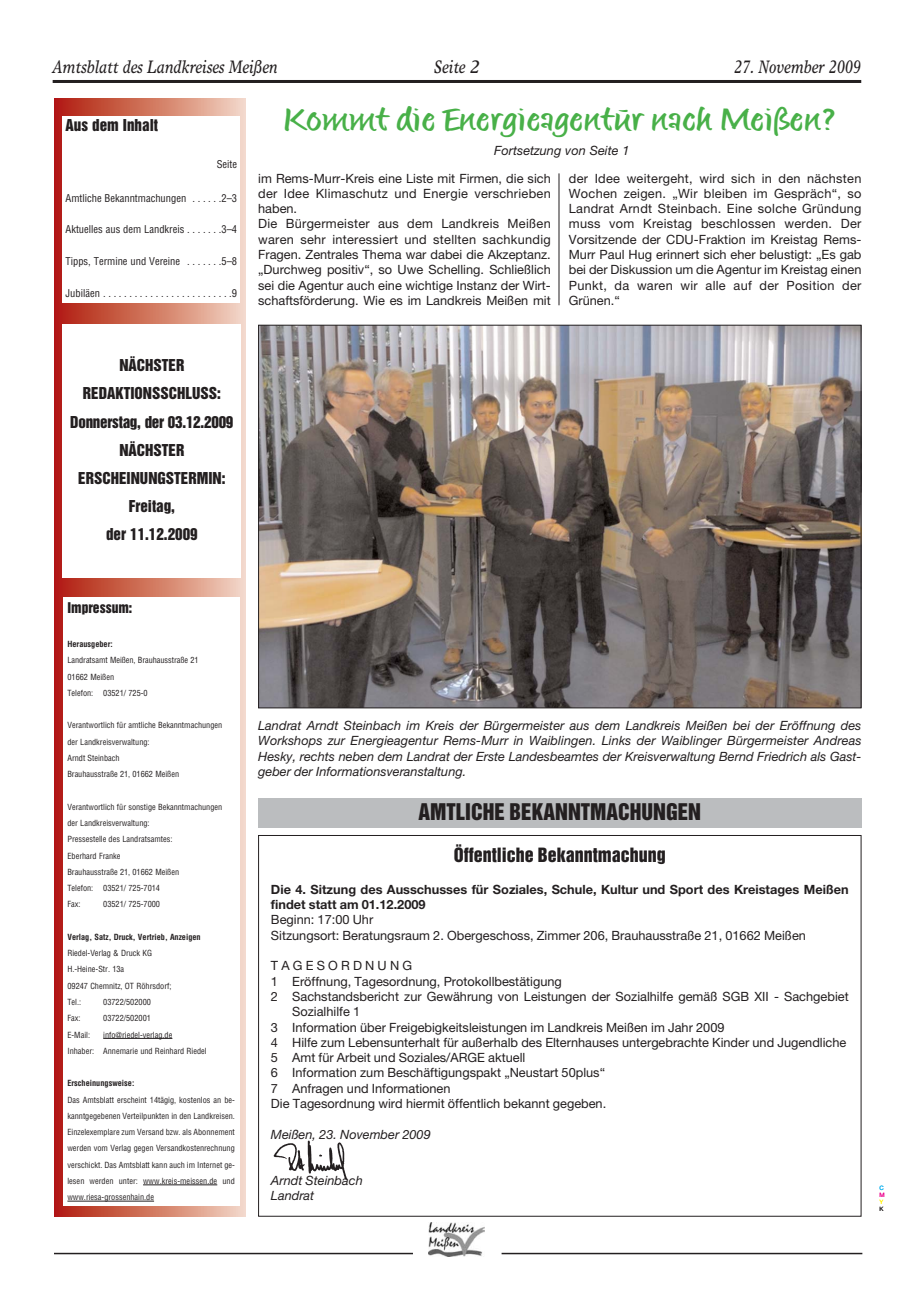
<style>
.page{position:relative;width:915px;height:1297px;background:#fff}
.page>*{position:absolute;margin:0;border:0;box-sizing:border-box;transform-origin:0 0}
.t1{font:30px "Matthia LT";color:#48b048;scale:1.35 1}
.t2{font:21px "Helvetica Inserat";color:#231f20}
.t3{font:italic 18px "Times Europa";color:#231f20;scale:.8 1}
.t4{font:18px "Helvetica Inserat";color:#231f20}
.t5{font:15px/28.2px "Helvetica Inserat";color:#231f20;text-align:center}
.t6{font:13.5px "Helvetica Inserat";color:#231f20}
.t7{font:12.75px/15.3px "Helvetica Neue";color:#231f20}
.t8{font:italic 12.75px/15.3px "Helvetica Neue";color:#231f20;text-align:justify}
.t9{font:700 12.75px/15.3px "Helvetica Neue";color:#231f20}
.t10{font:condensed 10.5px "Helvetica";color:#231f20}
.t11{font:condensed 8.25px/16.2px "Helvetica";color:#231f20}
.t12{font:700 condensed 8.25px "Helvetica";color:#231f20}
.t13{font:6px "Helvetica Neue";color:#00adef}
.t14{font:6px "Helvetica Neue";color:#ec008c}
.t15{font:6px "Helvetica Neue";color:#fff200}
.t16{font:6px "Helvetica Neue";color:#231f20}
</style>
<div class="page">
<hr style="left:53px;top:80px;width:807px;height:3px;background:#231f20">
<img style="left:428px;top:1222px;width:56px;height:34px">
<hr style="left:54px;top:1253px;width:359px;height:1px;background:#231f20">
<hr style="left:501px;top:1253px;width:361px;height:1px;background:#231f20">
<svg style="left:54px;top:99px;width:192px;height:1117px;background:#d07367"></svg>
<div style="left:62px;top:324px;width:179px;height:254px;background:#fff"></div>
<div style="left:63px;top:597px;width:176px;height:609px;background:#fff"></div>
<hr style="left:103px;top:1038px;width:69px;height:1px;background:#231f20">
<hr style="left:143px;top:1184px;width:74px;height:1px;background:#231f20">
<hr style="left:67px;top:1201px;width:87px;height:1px;background:#231f20">
<div style="left:62px;top:116px;width:178px;height:186px;background:#fff"></div>
<div style="left:258px;top:798px;width:603px;height:30px;background:#bbbdbf"></div>
<img style="left:273px;top:1140px;width:74px;height:40px">
<img style="left:260px;top:327px;width:599px;height:379px">
<hr style="left:558px;top:173px;width:1px;height:132px;background:#231f20">
<h3 class="t3" style="left:53px;top:60px;width:283px">Amtsblatt des Landkreises Meißen</h3>
<h3 class="t3" style="left:434px;top:60px;width:59px">Seite 2</h3>
<h3 class="t3" style="left:733px;top:60px;width:160px">27. November 2009</h3>
<p class="t5" style="left:65px;top:112px;width:94px">Aus dem Inhalt</p>
<p class="t10" style="left:217px;top:160px;width:22px">Seite</p>
<p class="t10" style="left:65px;top:194px;width:173px">Amtliche Bekanntmachungen . . . . . .2–3</p>
<p class="t10" style="left:65px;top:226px;width:173px">Aktuelles aus dem Landkreis . . . . . . .3–4</p>
<p class="t10" style="left:65px;top:257px;width:173px">Tipps, Termine und Vereine . . . . . . .5–8</p>
<p class="t10" style="left:65px;top:289px;width:173px">Jubiläen . . . . . . . . . . . . . . . . . . . . . . . . .9</p>
<p class="t5" style="left:70px;top:352px;width:165px">NÄCHSTER<br>REDAKTIONSSCHLUSS:<br>Donnerstag, der 03.12.2009<br>NÄCHSTER<br>ERSCHEINUNGSTERMIN:<br>Freitag,<br>der 11.12.2009</p>
<h1 class="t1" style="left:283px;top:106px;width:411px">Kommt die Energieagentur nach Meißen?</h1>
<p class="t7" style="left:258px;top:172px;width:294px">im Rems-Murr-Kreis eine Liste mit Firmen, die sich der Idee Klimaschutz und Energie verschrieben haben.<br>Die Bürgermeister aus dem Landkreis Meißen waren sehr interessiert und stellten sachkundig Fragen. Zentrales Thema war dabei die Akzeptanz. „Durchweg positiv“, so Uwe Schelling. Schließlich sei die Agentur auch eine wichtige Instanz der Wirt&shy;schaftsförderung. Wie es im Landkreis Meißen mit</p>
<p class="t7" style="left:568px;top:172px;width:294px;text-align:justify">der Idee weitergeht, wird sich in den nächsten Wochen zeigen. „Wir bleiben im Gespräch“, so Landrat Arndt Steinbach. Eine solche Gründung muss vom Kreistag beschlossen werden. Der Vorsitzende der CDU-Fraktion im Kreistag Rems-Murr Paul Hug erinnert sich eher belustigt: „Es gab bei der Diskussion um die Agentur im Kreistag einen Punkt, da waren wir alle auf der Position der Grünen.“</p>
<p class="t8" style="left:494px;top:144px;width:137px">Fortsetzung von Seite 1</p>
<p class="t6" style="left:67px;top:602px;width:66px">Impressum:</p>
<p class="t12" style="left:67px;top:641px;width:47px">Herausgeber:</p>
<p class="t11" style="left:67px;top:653px;width:133px">Landratsamt Meißen, Brauhausstraße 21<br>01662 Meißen<br>Telefon: 03521/ 725-0</p>
<p class="t11" style="left:67px;top:718px;width:156px">Verantwortlich für amtliche Bekanntmachungen der Landkreisverwaltung:<br>Arndt Steinbach<br>Brauhausstraße 21, 01662 Meißen</p>
<p class="t11" style="left:67px;top:799px;width:156px">Verantwortlich für sonstige Bekanntmachungen der Landkreisverwaltung:<br>Pressestelle des Landratsamtes:<br>Eberhard Franke<br>Brauhausstraße 21, 01662 Meißen<br>Telefon: 03521/ 725-7014<br>Fax:</p>
<p class="t11" style="left:103px;top:897px;width:58px">03521/ 725-7000</p>
<p class="t12" style="left:67px;top:934px;width:135px">Verlag, Satz, Druck, Vertrieb, Anzeigen</p>
<p class="t11" style="left:67px;top:946px;width:105px">Riedel-Verlag &amp; Druck KG<br>H.-Heine-Str. 13a<br>09247 Chemnitz, OT Röhrsdorf;<br>Tel.:</p>
<p class="t11" style="left:103px;top:995px;width:49px">03722/502000</p>
<p class="t11" style="left:67px;top:1011px;width:15px">Fax:</p>
<p class="t11" style="left:103px;top:1011px;width:49px">03722/502001</p>
<p class="t11" style="left:67px;top:1027px;width:24px">E-Mail:</p>
<p class="t11" style="left:67px;top:1027px;width:141px;text-align:center">info@riedel-verlag.de<br>Inhaber: Annemarie und Reinhard Riedel</p>
<p class="t12" style="left:67px;top:1080px;width:68px">Erscheinungsweise:</p>
<p class="t11" style="left:67px;top:1092px;width:169px;text-align:justify">Das Amtsblatt erscheint 14tägig, kostenlos an be&shy;kanntgegebenen Verteilpunkten in den Landkreisen.<br>Einzelexemplare zum Versand bzw. als Abonnement werden vom Verlag gegen Versandkostenrechnung verschickt. Das Amtsblatt kann auch im Internet ge&shy;lesen werden unter: www.kreis-meissen.de und www.riesa-grossenhain.de</p>
<p class="t8" style="left:258px;top:719px;width:604px">Landrat Arndt Steinbach im Kreis der Bürgermeister aus dem Landkreis Meißen bei der Eröffnung des Workshops zur Energieagentur Rems-Murr in Waiblingen. Links der Waiblinger Bürgermeister Andreas Hesky, rechts neben dem Landrat der Erste Landesbeamtes der Kreisverwaltung Bernd Friedrich als Gast&shy;geber der Informationsveranstaltung.</p>
<h2 class="t2" style="left:418px;top:803px;width:284px">AMTLICHE BEKANNTMACHUNGEN</h2>
<h3 class="t4" style="left:453px;top:848px;width:214px">Öffentliche Bekanntmachung</h3>
<p class="t9" style="left:271px;top:882px;width:579px">Die 4. Sitzung des Ausschusses für Soziales, Schule, Kultur und Sport des Kreistages Meißen findet statt am 01.12.2009</p>
<p class="t7" style="left:271px;top:913px;width:536px">Beginn: 17:00 Uhr<br>Sitzungsort: Beratungsraum 2. Obergeschoss, Zimmer 206, Brauhausstraße 21, 01662 Meißen</p>
<p class="t7" style="left:271px;top:959px;width:143px">T A G E S O R D N U N G</p>
<p class="t7" style="left:271px;top:975px;width:292px">1 Eröffnung, Tagesordnung, Protokollbestätigung</p>
<p class="t7" style="left:271px;top:990px;width:579px">2 Sachstandsbericht zur Gewährung von Leistungen der Sozialhilfe gemäß SGB XII - Sachgebiet</p>
<p class="t7" style="left:292px;top:1005px;width:69px">Sozialhilfe 1</p>
<p class="t7" style="left:271px;top:1020px;width:455px">3 Information über Freigebigkeitsleistungen im Landkreis Meißen im Jahr 2009</p>
<p class="t7" style="left:271px;top:1036px;width:576px">4 Hilfe zum Lebensunterhalt für außerhalb des Elternhauses untergebrachte Kinder und Jugendliche</p>
<p class="t7" style="left:271px;top:1051px;width:256px">5 Amt für Arbeit und Soziales/ARGE aktuell</p>
<p class="t7" style="left:271px;top:1066px;width:335px">6 Information zum Beschäftigungspakt „Neustart 50plus“</p>
<p class="t7" style="left:271px;top:1082px;width:181px">7 Anfragen und Informationen</p>
<p class="t7" style="left:271px;top:1097px;width:337px">Die Tagesordnung wird hiermit öffentlich bekannt gegeben.</p>
<p class="t8" style="left:271px;top:1128px;width:161px">Meißen, 23. November 2009</p>
<p class="t8" style="left:271px;top:1173px;width:93px">Arndt Steinbach<br>Landrat</p>
<p class="t13" style="left:879px;top:1185px;width:6px">C</p>
<p class="t14" style="left:879px;top:1192px;width:7px">M</p>
<p class="t15" style="left:879px;top:1200px;width:5px">Y</p>
<p class="t16" style="left:879px;top:1207px;width:6px">K</p>
</div>
